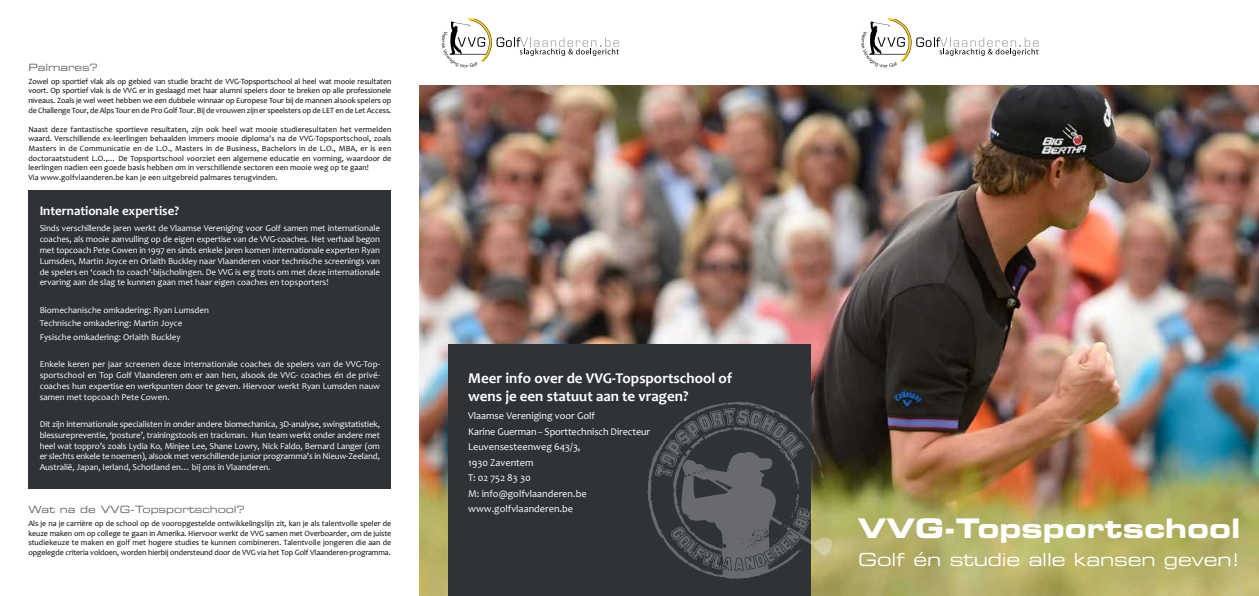
<style>
.page{position:relative;width:1259px;height:596px;background:#fff}
.page>*{position:absolute;margin:0;border:0;box-sizing:border-box;transform-origin:0 0}
.t1{font:27px "Eurostile LT Std Bold Ex 2";color:#fff}
.t2{font:18px "Eurostile LT Std Ex 2";letter-spacing:-.01em;color:#fff}
.t3{font:700 14.9px/17.9px "Candara";color:#fff}
.t4{font:700 13px "Candara";color:#fff}
.t5{font:10.2px/15.6px "Candara";color:#fff}
.t6{font:10px "Eurostile LT Std Ex 2";color:#646363}
.t7{font:9px/10.8px "Candara";color:#fff;text-align:justify}
.t8{font:8px/9.6px "Candara";letter-spacing:.01em;color:#000;text-align:justify}
.s1{font-size:9px}
</style>
<div class="page">
<img style="left:420px;top:85px;width:839px;height:510px">
<div style="left:448px;top:344px;width:363px;height:251px;background:#2f3237"></div>
<div style="left:28px;top:190px;width:363px;height:298px;background:#2f3237"></div>
<svg style="left:647px;top:401px;width:185px;height:178px"></svg>
<svg style="left:651px;top:404px;width:175px;height:165px"></svg>
<svg style="left:861px;top:18px;width:177px;height:49px"></svg>
<svg style="left:442px;top:18px;width:177px;height:49px"></svg>
<p class="t6" style="left:28px;top:61px;width:71px">Palmares?</p>
<p class="t8" style="left:28px;top:76px;width:364px">Zowel op sportief vlak als op gebied van studie bracht de VVG-Topsportschool al heel wat mooie resultaten voort. Op sportief vlak is de VVG er in geslaagd met haar alumni spelers door te breken op alle professionele niveaus. Zoals je wel weet hebben we een dubbele winnaar op Europese Tour bij de mannen alsook spelers op de Challenge Tour, de Alps Tour en de Pro Golf Tour. Bij de vrouwen zijn er speelsters op de LET en de Let Access.</p>
<p class="t8" style="left:28px;top:124px;width:364px;text-align:left">Naast deze fantastische sportieve resultaten, zijn ook heel wat mooie studieresultaten het vermelden waard. Verschillende ex-leerlingen behaalden immers mooie diploma’s na de VVG-Topsportschool, zoals Masters in de Communicatie en de L.O., Masters in de Business, Bachelors in de L.O., MBA, er is een doctoraatstudent L.O.,… De Topsportschool voorziet een algemene educatie en vorming, waardoor de leerlingen nadien een goede basis hebben om in verschillende sectoren een mooie weg op te gaan!<br>Via www.golfvlaanderen.be kan je een uitgebreid palmares terugvinden.</p>
<h3 class="t4" style="left:40px;top:202px;width:141px">Internationale expertise?</h3>
<p class="t7" style="left:40px;top:223px;width:342px">Sinds verschillende jaren werkt de Vlaamse Vereniging voor Golf samen met internationale coaches, als mooie aanvulling op de eigen expertise van de VVG-coaches. Het verhaal begon met topcoach Pete Cowen in 1997 en sinds enkele jaren komen internationale experten Ryan Lumsden, Martin Joyce en Orlaith Buckley naar Vlaanderen voor technische screenings van de spelers en ‘coach to coach’-bijscholingen. De VVG is erg trots om met deze internationale ervaring aan de slag te kunnen gaan met haar eigen coaches en topsporters!</p>
<p class="t7" style="left:40px;top:302px;width:171px;line-height:13.6px;text-align:left">Biomechanische omkadering: Ryan Lumsden<br>Technische omkadering: Martin Joyce<br>Fysische omkadering: Orlaith Buckley</p>
<p class="t7" style="left:40px;top:358px;width:342px">Enkele keren per jaar screenen deze internationale coaches de spelers van de VVG-Top&shy;sportschool en Top Golf Vlaanderen om er aan hen, alsook de VVG- coaches én de privé&shy;coaches hun expertise en werkpunten door te geven. Hiervoor werkt Ryan Lumsden nauw samen met topcoach Pete Cowen.</p>
<p class="t7" style="left:40px;top:418px;width:342px">Dit zijn internationale specialisten in onder andere biomechanica, 3D-analyse, swingstatistiek, blessurepreventie, ‘posture’, trainingstools en trackman. Hun team werkt onder andere met heel wat toppro’s zoals Lydia Ko, Minjee Lee, Shane Lowry, Nick Faldo, Bernard Langer (om er slechts enkele te noemen), alsook met verschillende junior programma’s in Nieuw-Zeeland, Australië, Japan, Ierland, Schotland en… bij ons in Vlaanderen.</p>
<p class="t6" style="left:28px;top:502px;width:218px">Wat na de VVG-Topsportschool?</p>
<p class="t8" style="left:28px;top:518px;width:364px">Als je na je carrière op de school op de vooropgestelde ontwikkelingslijn zit, kan je als talentvolle speler de keuze maken om op college te gaan in Amerika. Hiervoor werkt de VVG samen met Overboarder, om de juiste studiekeuze te maken en golf met hogere studies te kunnen combineren. Talentvolle jongeren die aan de opgelegde criteria voldoen, worden hierbij ondersteund door de VVG via het Top Golf Vlaanderen-programma.</p>
<h3 class="t3" style="left:468px;top:368px;width:266px">Meer info over de VVG-Topsportschool of wens je een statuut aan te vragen?</h3>
<p class="t5" style="left:468px;top:407px;width:184px">Vlaamse Vereniging voor Golf<br>Karine Guerman <span class="s1">–</span> Sporttechnisch Directeur<br>Leuvensesteenweg 643/3,<br>1930 Zaventem<br>T: 02 752 83 30<br>M: info<span class="s1">@</span>golfvlaanderen.be www.golfvlaanderen.be</p>
<h1 class="t1" style="left:858px;top:509px;width:384px">VVG-Topsportschool</h1>
<h2 class="t2" style="left:858px;top:547px;width:383px">Golf én studie alle kansen geven!</h2>
</div>
